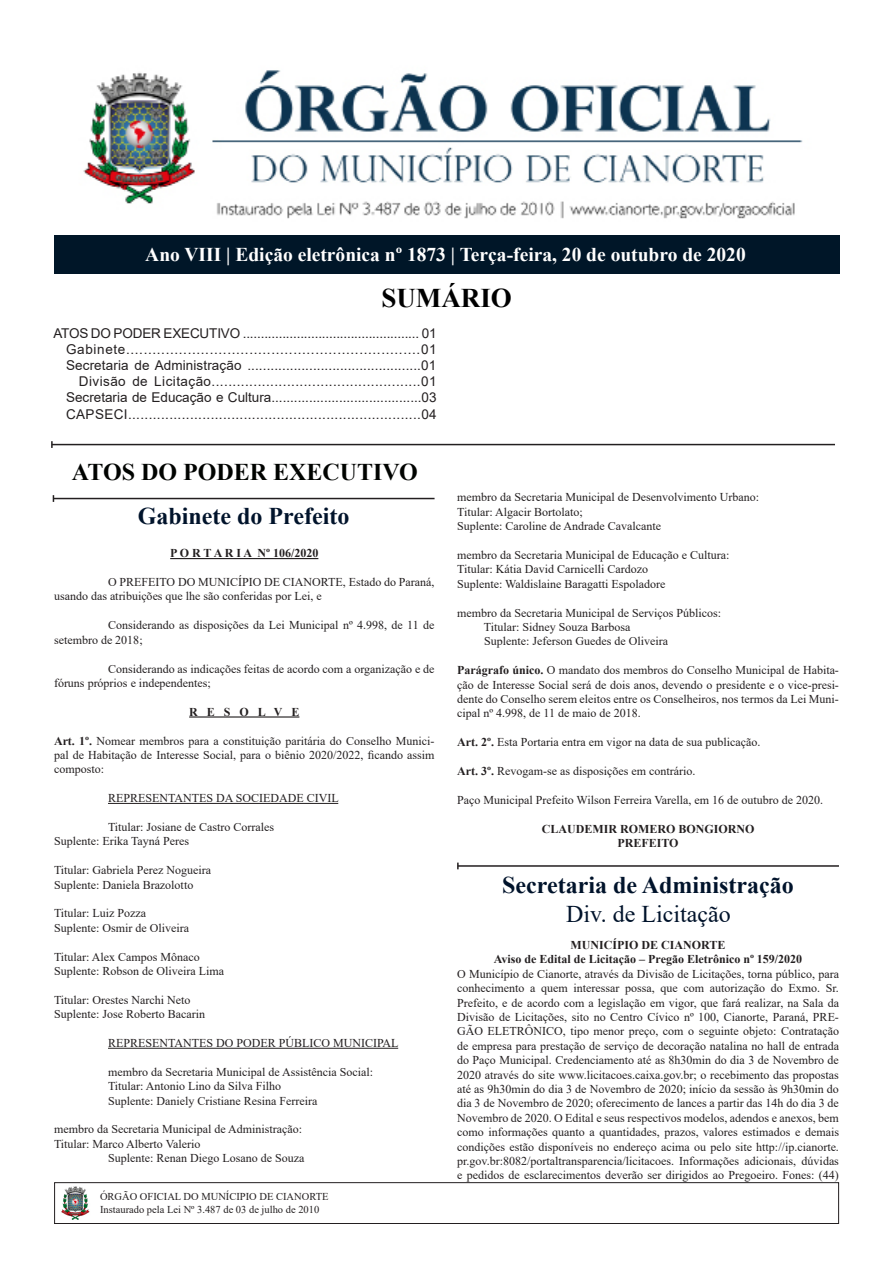
<style>
.page{position:relative;width:893px;height:1263px;background:#fff}
.page>*{position:absolute;margin:0;border:0;box-sizing:border-box;transform-origin:0 0}
.t1{font:700 27px "Times New Roman";color:#000}
.t2{font:700 24px "Times New Roman";color:#00132b}
.t3{font:700 24px "Times New Roman";color:#000300}
.t4{font:24px "Times New Roman";color:#00132b}
.t5{font:700 19.5px "Times New Roman";color:#fff}
.t6{font:13.5px "Arial";letter-spacing:.01em;color:#231f20}
.t7{font:13.5px "Arial";letter-spacing:.03em;color:#231f20}
.t8{font:13.5px "Arial";letter-spacing:.05em;color:#231f20}
.t9{font:13.5px "Arial";letter-spacing:-.01em;color:#231f20}
.t10{font:13.5px "Arial";letter-spacing:.035em;color:#231f20}
.t11{font:12px/14.4px "Times New Roman";color:#231f20}
.t12{font:700 12px "Times New Roman";color:#231f20}
.t13{font:10.5px/12.6px "Times New Roman";color:#231f20}
.s1{font-weight:700}
</style>
<div class="page">
<div style="left:54px;top:1182px;width:785px;height:42px;border:1px solid #231f20"></div>
<img style="left:61px;top:1186px;width:29px;height:34px">
<img style="left:83px;top:70px;width:720px;height:149px">
<div style="left:54px;top:236px;width:785px;height:38px;background:#001628"></div>
<hr style="left:52px;top:444px;width:783px;height:1px;background:#231f20">
<svg style="left:51px;top:441px;width:2px;height:7px"></svg>
<hr style="left:53px;top:498px;width:382px;height:1px;background:#231f20">
<hr style="left:170px;top:558px;width:148px;height:1px;background:#231f20">
<hr style="left:189px;top:716px;width:110px;height:1px;background:#231f20">
<hr style="left:108px;top:803px;width:230px;height:1px;background:#231f20">
<hr style="left:108px;top:1048px;width:290px;height:1px;background:#231f20">
<hr style="left:458px;top:865px;width:381px;height:2px;background:#231f20">
<svg style="left:457px;top:862px;width:2px;height:7px"></svg>
<p class="t5" style="left:145px;top:240px;width:602px">Ano VIII | Edição eletrônica nº 1873 | Terça-feira, 20 de outubro de 2020</p>
<p class="t1" style="left:381px;top:278px;width:132px">SUMÁRIO</p>
<p class="t9" style="left:53px;top:324px;width:385px">ATOS DO PODER EXECUTIVO ................................................. 01</p>
<p class="t8" style="left:66px;top:340px;width:372px">Gabinete...................................................................01</p>
<p class="t6" style="left:66px;top:356px;width:372px">Secretaria de Administração .............................................01</p>
<p class="t10" style="left:79px;top:372px;width:359px">Divisão de Licitação..................................................01</p>
<p class="t6" style="left:66px;top:388px;width:372px">Secretaria de Educação e Cultura........................................03</p>
<p class="t7" style="left:66px;top:405px;width:372px">CAPSECI.......................................................................04</p>
<p class="t3" style="left:72px;top:455px;width:348px">ATOS DO PODER EXECUTIVO</p>
<p class="t2" style="left:138px;top:499px;width:213px">Gabinete do Prefeito</p>
<p class="t12" style="left:170px;top:545px;width:150px">P O R T A R I A Nº 106/2020</p>
<p class="t11" style="left:54px;top:574px;width:382px;text-indent:54px">O PREFEITO DO MUNICÍPIO DE CIANORTE, Estado do Paraná, usando das atribuições que lhe são conferidas por Lei, e</p>
<p class="t11" style="left:54px;top:618px;width:382px;text-indent:54px">Considerando as disposições da Lei Municipal nº 4.998, de 11 de setembro de 2018;</p>
<p class="t11" style="left:54px;top:661px;width:382px;text-indent:54px">Considerando as indicações feitas de acordo com a organização e de fóruns próprios e independentes;</p>
<p class="t12" style="left:189px;top:703px;width:112px">R E S O L V E</p>
<p class="t11" style="left:54px;top:733px;width:382px;text-align:justify"><span class="s1">Art. 1º.</span> Nomear membros para a constituição paritária do Conselho Munici&shy;pal de Habitação de Interesse Social, para o biênio 2020/2022, ficando assim composto:</p>
<p class="t11" style="left:108px;top:790px;width:232px">REPRESENTANTES DA SOCIEDADE CIVIL</p>
<p class="t11" style="left:108px;top:819px;width:168px">Titular: Josiane de Castro Corrales</p>
<p class="t11" style="left:54px;top:834px;width:137px">Suplente: Erika Tayná Peres</p>
<p class="t11" style="left:54px;top:862px;width:159px">Titular: Gabriela Perez Nogueira</p>
<p class="t11" style="left:54px;top:877px;width:141px">Suplente: Daniela Brazolotto</p>
<p class="t11" style="left:54px;top:906px;width:94px">Titular: Luiz Pozza</p>
<p class="t11" style="left:54px;top:920px;width:136px">Suplente: Osmir de Oliveira</p>
<p class="t11" style="left:54px;top:949px;width:147px">Titular: Alex Campos Mônaco</p>
<p class="t11" style="left:54px;top:963px;width:171px">Suplente: Robson de Oliveira Lima</p>
<p class="t11" style="left:54px;top:992px;width:138px">Titular: Orestes Narchi Neto</p>
<p class="t11" style="left:54px;top:1006px;width:152px">Suplente: Jose Roberto Bacarin</p>
<p class="t11" style="left:108px;top:1035px;width:292px">REPRESENTANTES DO PODER PÚBLICO MUNICIPAL</p>
<p class="t11" style="left:108px;top:1064px;width:267px">membro da Secretaria Municipal de Assistência Social:</p>
<p class="t11" style="left:108px;top:1078px;width:175px">Titular: Antonio Lino da Silva Filho</p>
<p class="t11" style="left:108px;top:1093px;width:211px">Suplente: Daniely Cristiane Resina Ferreira</p>
<p class="t11" style="left:54px;top:1122px;width:250px">membro da Secretaria Municipal de Administração:</p>
<p class="t11" style="left:54px;top:1136px;width:148px">Titular: Marco Alberto Valerio</p>
<p class="t11" style="left:108px;top:1150px;width:198px">Suplente: Renan Diego Losano de Souza</p>
<p class="t13" style="left:100px;top:1190px;width:230px">ÓRGÃO OFICIAL DO MUNÍCIPIO DE CIANORTE<br>Instaurado pela Lei Nº 3.487 de 03 de julho de 2010</p>
<p class="t11" style="left:457px;top:490px;width:303px">membro da Secretaria Municipal de Desenvolvimento Urbano:</p>
<p class="t11" style="left:457px;top:504px;width:127px">Titular: Algacir Bortolato;</p>
<p class="t11" style="left:457px;top:519px;width:205px">Suplente: Caroline de Andrade Cavalcante</p>
<p class="t11" style="left:457px;top:547px;width:274px">membro da Secretaria Municipal de Educação e Cultura:</p>
<p class="t11" style="left:457px;top:562px;width:192px">Titular: Kátia David Carnicelli Cardozo</p>
<p class="t11" style="left:457px;top:576px;width:210px">Suplente: Waldislaine Baragatti Espoladore</p>
<p class="t11" style="left:457px;top:605px;width:265px">membro da Secretaria Municipal de Serviços Públicos:</p>
<p class="t11" style="left:484px;top:619px;width:148px">Titular: Sidney Souza Barbosa</p>
<p class="t11" style="left:484px;top:634px;width:185px">Suplente: Jeferson Guedes de Oliveira</p>
<p class="t11" style="left:457px;top:663px;width:383px;text-align:justify"><span class="s1">Parágrafo único.</span> O mandato dos membros do Conselho Municipal de Habita&shy;ção de Interesse Social será de dois anos, devendo o presidente e o vice-presi&shy;dente do Conselho serem eleitos entre os Conselheiros, nos termos da Lei Muni&shy;cipal nº 4.998, de 11 de maio de 2018.</p>
<p class="t11" style="left:457px;top:735px;width:305px"><span class="s1">Art. 2º.</span> Esta Portaria entra em vigor na data de sua publicação.</p>
<p class="t11" style="left:457px;top:763px;width:240px"><span class="s1">Art. 3º.</span> Revogam-se as disposições em contrário.</p>
<p class="t11" style="left:457px;top:792px;width:368px">Paço Municipal Prefeito Wilson Ferreira Varella, em 16 de outubro de 2020.</p>
<p class="t12" style="left:542px;top:820px;width:214px">CLAUDEMIR ROMERO BONGIORNO</p>
<p class="t12" style="left:617px;top:834px;width:63px">PREFEITO</p>
<p class="t2" style="left:502px;top:868px;width:293px">Secretaria de Administração</p>
<p class="t4" style="left:566px;top:897px;width:166px">Div. de Licitação</p>
<p class="t12" style="left:571px;top:936px;width:156px">MUNICÍPIO DE CIANORTE</p>
<p class="t12" style="left:494px;top:951px;width:310px">Aviso de Edital de Licitação – Pregão Eletrônico nº 159/2020</p>
<p class="t11" style="left:457px;top:966px;width:383px;text-align:justify">O Município de Cianorte, através da Divisão de Licitações, torna público, para conhecimento a quem interessar possa, que com autorização do Exmo. Sr.<br>Prefeito, e de acordo com a legislação em vigor, que fará realizar, na Sala da Divisão de Licitações, sito no Centro Cívico nº 100, Cianorte, Paraná, PRE-GÃO ELETRÔNICO, tipo menor preço, com o seguinte objeto: Contratação de empresa para prestação de serviço de decoração natalina no hall de entrada do Paço Municipal. Credenciamento até as 8h30min do dia 3 de Novembro de 2020 através do site www.licitacoes.caixa.gov.br; o recebimento das propostas até as 9h30min do dia 3 de Novembro de 2020; início da sessão às 9h30min do dia 3 de Novembro de 2020; oferecimento de lances a partir das 14h do dia 3 de Novembro de 2020. O Edital e seus respectivos modelos, adendos e anexos, bem como informações quanto a quantidades, prazos, valores estimados e demais condições estão disponíveis no endereço acima ou pelo site http://ip.cianorte. pr.gov.br:8082/portaltransparencia/licitacoes. Informações adicionais, dúvidas e pedidos de esclarecimentos deverão ser dirigidos ao Pregoeiro. Fones: (44)</p>
</div>
